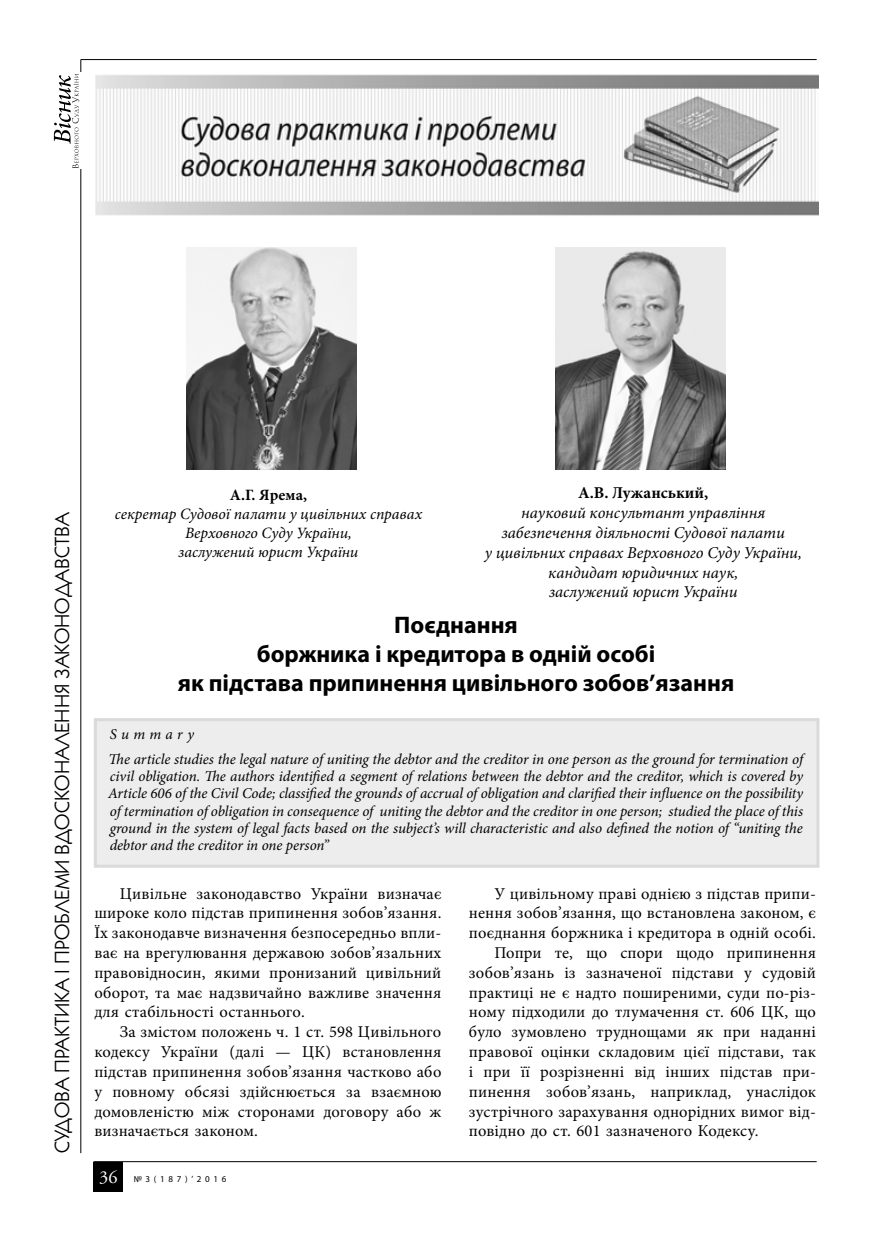
<style>
.page{position:relative;width:872px;height:1234px;background:#fff}
.page>*{position:absolute;margin:0;border:0;box-sizing:border-box;transform-origin:0 0}
.t1{font:700 24px/28.8px "Myriad Pro";color:#000;text-align:center}
.t2{font:20.7px "Kabel C";color:#000}
.t3{font:18.3px "Adobe Garamond Pro";color:#fff}
.t4{font:16.5px/19.8px "Minion Pro";letter-spacing:.01em;color:#000;text-align:justify}
.t5{font:italic 16.5px/19.8px "Minion Pro";color:#000;text-align:center}
.t6{font:700 16.5px "Minion Pro";color:#000}
.t7{font:italic 15.75px/18.9px "Minion Pro";color:#000;text-align:center}
.t8{font:700 15.75px "Minion Pro";color:#000}
.t9{font:italic 15px/17.2px "Minion Pro";letter-spacing:-.01em;color:#000}
.t10{font:9px "Myriad Pro";letter-spacing:.41em;color:#000}
</style>
<div class="page">
<hr style="left:81px;top:59px;width:735px;height:1px;background:#000">
<hr style="left:81px;top:60px;width:1px;height:1092px;background:#000">
<hr style="left:94px;top:1161px;width:722px;height:1px;background:#000">
<div style="left:94px;top:1161px;width:29px;height:30px;background:#000"></div>
<div style="left:72px;top:72px;width:12px;height:97px;background:#fff"></div>
<svg style="left:54px;top:74px;width:25px;height:94px"></svg>
<img style="left:95px;top:74px;width:723px;height:142px">
<img style="left:186px;top:247px;width:170px;height:222px">
<img style="left:555px;top:247px;width:170px;height:222px">
<div style="left:95px;top:719px;width:723px;height:147px;background:#ededed"></div>
<div style="left:94px;top:718px;width:725px;height:149px;border:3px solid #dadada"></div>
<p class="t2" style="left:50px;top:1152px;width:642px;rotate:-90deg">Судова практика і проблеми вдосконалення законодавства</p>
<p class="t8" style="left:230px;top:483px;width:79px">А.Г. Ярема,</p>
<p class="t7" style="left:115px;top:504px;width:309px">секретар Судової палати у цивільних справах<br>Верховного Суду України,<br>заслужений юрист України</p>
<p class="t6" style="left:578px;top:481px;width:132px">А.В. Лужанський,</p>
<p class="t5" style="left:484px;top:503px;width:319px">науковий консультант управління забезпечення діяльності Судової палати<br>у цивільних справах Верховного Суду України, кандидат юридичних наук,<br>заслужений юрист України</p>
<h1 class="t1" style="left:178px;top:609px;width:558px">Поєднання<br>боржника і кредитора в одній особі<br>як підстава припинення цивільного зобов’язання</h1>
<p class="t9" style="left:109px;top:721px;width:696px;line-height:24.8px">Summary<br>The article studies the legal nature of uniting the debtor and the creditor in one person as the ground for termination of</p>
<p class="t9" style="left:108px;top:767px;width:696px;text-align:justify">civil obligation. The authors identified a segment of relations between the debtor and the creditor, which is covered by Article 606 of the Civil Code; classified the grounds of accrual of obligation and clarified their influence on the possibility of termination of obligation in consequence of uniting the debtor and the creditor in one person; studied the place of this ground in the system of legal facts based on the subject’s will characteristic and also defined the notion of “uniting the debtor and the creditor in one person”</p>
<p class="t4" style="left:94px;top:883px;width:348px;text-indent:26px">Цивільне законодавство України визначає широке коло підстав припинення зобов’язання.<br>Їх законодавче визначення безпосередньо впли&shy;ває на врегулювання державою зобов’язальних правовідносин, якими пронизаний цивільний оборот, та має надзвичайно важливе значення для стабільності останнього.</p>
<p class="t4" style="left:94px;top:1021px;width:348px;text-indent:26px">За змістом положень ч. 1 ст. 598 Цивільного кодексу України (далі — ЦК) встановлення підстав припинення зобов’язання частково або у повному обсязі здійснюється за взаємною домовленістю між сторонами договору або ж визначається законом.</p>
<p class="t3" style="left:99px;top:1166px;width:20px">36</p>
<p class="t10" style="left:134px;top:1173px;width:94px">№3(187)’2016</p>
<p class="t4" style="left:494px;top:883px;width:323px">У цивільному праві однією з підстав припи-</p>
<p class="t4" style="left:469px;top:903px;width:348px">нення зобов’язання, що встановлена законом, є</p>
<p class="t4" style="left:469px;top:922px;width:348px">поєднання боржника і кредитора в одній особі.</p>
<p class="t4" style="left:494px;top:942px;width:323px">Попри те, що спори щодо припинення</p>
<p class="t4" style="left:469px;top:962px;width:348px">зобов’язань із зазначеної підстави у судовій</p>
<p class="t4" style="left:469px;top:982px;width:348px">практиці не є надто поширеними, суди по-різ-</p>
<p class="t4" style="left:469px;top:1002px;width:348px">ному підходили до тлумачення ст. 606 ЦК, що</p>
<p class="t4" style="left:469px;top:1021px;width:348px">було зумовлено труднощами як при наданні</p>
<p class="t4" style="left:469px;top:1041px;width:348px">правової оцінки складовим цієї підстави, так</p>
<p class="t4" style="left:469px;top:1061px;width:348px">і при її розрізненні від інших підстав при-</p>
<p class="t4" style="left:469px;top:1081px;width:348px">пинення зобов’язань, наприклад, унаслідок</p>
<p class="t4" style="left:469px;top:1101px;width:348px">зустрічного зарахування однорідних вимог від-</p>
<p class="t4" style="left:469px;top:1120px;width:291px">повідно до ст. 601 зазначеного Кодексу.</p>
</div>
